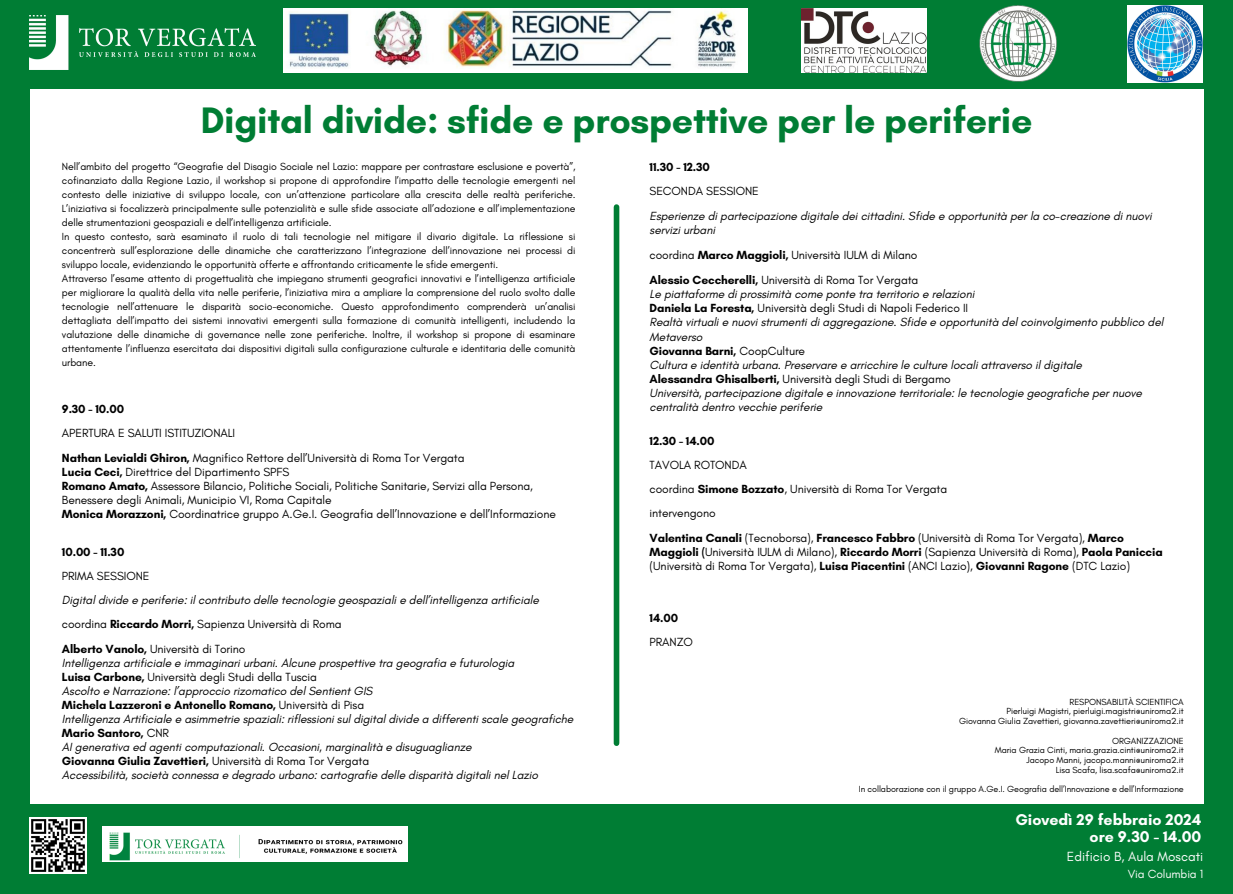
<style>
.page{position:relative;width:1233px;height:894px;background:#fff}
.page>*{position:absolute;margin:0;border:0;box-sizing:border-box;transform-origin:0 0}
.t1{font:700 37.5px "Glacial Indifference";letter-spacing:-.01em;color:#007d34}
.t2{font:700 15.9px/16.8px "Glacial Indifference";color:#fff;text-align:right}
.t3{font:13.5px "Glacial Indifference";color:#fff}
.t4{font:italic 12px/14px "Glacial Indifference";letter-spacing:-.01em;color:#000}
.t5{font:12px/14px "Glacial Indifference";letter-spacing:-.01em;color:#000}
.t6{font:700 12px "Glacial Indifference";letter-spacing:-.01em;color:#000}
.t7{font:12px "Glacial Indifference";letter-spacing:-.01em;color:#fff}
.t8{font:10.5px/14px "Glacial Indifference";letter-spacing:-.01em;color:#000;text-align:justify}
.t9{font:9px "Glacial Indifference";letter-spacing:-.01em;color:#000}
.s1{font-weight:700}
.s2{font-style:normal}
.s3{font-weight:700;font-style:normal}
</style>
<div class="page">
<div style="left:0;top:0;width:1233px;height:893px;background:#007d34"></div>
<img style="left:30px;top:15px;width:226px;height:54px">
<img style="left:30px;top:817px;width:56px;height:56px">
<div style="left:30px;top:89px;width:1173px;height:715px;background:#fff"></div>
<img style="left:802px;top:8px;width:124px;height:65px">
<img style="left:979px;top:5px;width:78px;height:77px">
<img style="left:1127px;top:6px;width:76px;height:76px">
<div style="left:614px;top:207px;width:5px;height:536px;background:#007d34"></div>
<div style="left:103px;top:826px;width:305px;height:35px;background:#fff"></div>
<img style="left:108px;top:832px;width:300px;height:30px">
<img style="left:283px;top:8px;width:465px;height:65px">
<p class="t1" style="left:201px;top:97px;width:833px">Digital divide: sfide e prospettive per le periferie</p>
<p class="t8" style="left:62px;top:159px;width:515px">Nell’ambito del progetto “Geografie del Disagio Sociale nel Lazio: mappare per contrastare esclusione e povertà”, cofinanziato dalla Regione Lazio, il workshop si propone di approfondire l’impatto delle tecnologie emergenti nel contesto delle iniziative di sviluppo locale, con un’attenzione particolare alla crescita delle realtà periferiche.<br>L’iniziativa si focalizzerà principalmente sulle potenzialità e sulle sfide associate all’adozione e all’implementazione delle strumentazioni geospaziali e dell’intelligenza artificiale.</p>
<p class="t8" style="left:62px;top:229px;width:515px">In questo contesto, sarà esaminato il ruolo di tali tecnologie nel mitigare il divario digitale. La riflessione si concentrerà sull’esplorazione delle dinamiche che caratterizzano l’integrazione dell’innovazione nei processi di sviluppo locale, evidenziando le opportunità offerte e affrontando criticamente le sfide emergenti.</p>
<p class="t8" style="left:62px;top:271px;width:515px">Attraverso l’esame attento di progettualità che impiegano strumenti geografici innovativi e l’intelligenza artificiale per migliorare la qualità della vita nelle periferie, l’iniziativa mira a ampliare la comprensione del ruolo svolto dalle tecnologie nell’attenuare le disparità socio-economiche. Questo approfondimento comprenderà un’analisi dettagliata dell’impatto dei sistemi innovativi emergenti sulla formazione di comunità intelligenti, includendo la valutazione delle dinamiche di governance nelle zone periferiche. Inoltre, il workshop si propone di esaminare attentamente l’influenza esercitata dai dispositivi digitali sulla configurazione culturale e identitaria delle comunità urbane.</p>
<p class="t6" style="left:62px;top:401px;width:64px">9.30 - 10.00</p>
<p class="t5" style="left:62px;top:420px;width:404px;line-height:25px">APERTURA E SALUTI ISTITUZIONALI<br><span class="s1">Nathan Levialdi Ghiron,</span> Magnifico Rettore dell’Università di Roma Tor Vergata</p>
<p class="t5" style="left:62px;top:464px;width:495px"><span class="s1">Lucia Ceci,</span> Direttrice del Dipartimento SPFS<br><span class="s1">Romano Amato,</span> Assessore Bilancio, Politiche Sociali, Politiche Sanitarie, Servizi alla Persona, Benessere degli Animali, Municipio VI, Roma Capitale<br><span class="s1">Monica Morazzoni,</span> Coordinatrice gruppo A.Ge.I. Geografia dell’Innovazione e dell’Informazione</p>
<p class="t6" style="left:62px;top:544px;width:64px">10.00 - 11.30</p>
<p class="t5" style="left:62px;top:568px;width:89px">PRIMA SESSIONE</p>
<p class="t4" style="left:62px;top:587px;width:478px;line-height:24.5px">Digital divide e periferie: il contributo delle tecnologie geospaziali e dell’intelligenza artificiale <span class="s2">coordina</span> <span class="s3">Riccardo Morri,</span> <span class="s2">Sapienza Università di Roma<br></span><span class="s3">Alberto Vanolo,</span> <span class="s2">Università di Torino</span></p>
<p class="t4" style="left:62px;top:655px;width:513px">Intelligenza artificiale e immaginari urbani. Alcune prospettive tra geografia e futurologia<br><span class="s3">Luisa Carbone,</span> <span class="s2">Università degli Studi della Tuscia<br></span>Ascolto e Narrazione: l’approccio rizomatico del Sentient GIS<br><span class="s3">Michela Lazzeroni e Antonello Romano,</span> <span class="s2">Università di Pisa<br></span>Intelligenza Artificiale e asimmetrie spaziali: riflessioni sul digital divide a differenti scale geografiche <span class="s3">Mario Santoro,</span> <span class="s2">CNR<br></span>AI generativa ed agenti computazionali. Occasioni, marginalità e disuguaglianze<br><span class="s3">Giovanna Giulia Zavettieri,</span> <span class="s2">Università di Roma Tor Vergata<br></span>Accessibilità, società connessa e degrado urbano: cartografie delle disparità digitali nel Lazio</p>
<p class="t6" style="left:650px;top:160px;width:62px">11.30 - 12.30</p>
<p class="t5" style="left:650px;top:184px;width:111px">SECONDA SESSIONE</p>
<p class="t4" style="left:650px;top:209px;width:504px">Esperienze di partecipazione digitale dei cittadini. Sfide e opportunità per la co-creazione di nuovi servizi urbani</p>
<p class="t5" style="left:650px;top:242px;width:270px;line-height:25px">coordina <span class="s1">Marco Maggioli,</span> Università IULM di Milano<br><span class="s1">Alessio Ceccherelli,</span> Università di Roma Tor Vergata</p>
<p class="t4" style="left:650px;top:287px;width:515px">Le piattaforme di prossimità come ponte tra territorio e relazioni<br><span class="s3">Daniela La Foresta,</span> <span class="s2">Università degli Studi di Napoli Federico II<br></span>Realtà virtuali e nuovi strumenti di aggregazione. Sfide e opportunità del coinvolgimento pubblico del Metaverso<br><span class="s3">Giovanna Barni,</span> <span class="s2">CoopCulture<br></span>Cultura e identità urbana. Preservare e arricchire le culture locali attraverso il digitale<br><span class="s3">Alessandra Ghisalberti,</span> <span class="s2">Università degli Studi di Bergamo<br></span>Università, partecipazione digitale e innovazione territoriale: le tecnologie geografiche per nuove centralità dentro vecchie periferie</p>
<p class="t6" style="left:650px;top:433px;width:66px">12.30 - 14.00</p>
<p class="t5" style="left:650px;top:452px;width:476px;line-height:24.3px">TAVOLA ROTONDA<br>coordina <span class="s1">Simone Bozzato</span>, Università di Roma Tor Vergata<br>intervengono<br><span class="s1">Valentina Canali</span> (Tecnoborsa), <span class="s1">Francesco Fabbro</span> (Università di Roma Tor Vergata), <span class="s1">Marco</span></p>
<p class="t5" style="left:650px;top:545px;width:515px"><span class="s1">Maggioli (</span>Università IULM di Milano), <span class="s1">Riccardo Morri</span> (Sapienza Università di Roma), <span class="s1">Paola Paniccia </span>(Università di Roma Tor Vergata), <span class="s1">Luisa Piacentini</span> (ANCI Lazio), <span class="s1">Giovanni Ragone</span> (DTC Lazio)</p>
<p class="t6" style="left:650px;top:610px;width:30px">14.00</p>
<p class="t5" style="left:650px;top:634px;width:45px">PRANZO</p>
<p class="t9" style="left:1070px;top:695px;width:116px">RESPONSABILITÀ SCIENTIFICA</p>
<p class="t9" style="left:1006px;top:705px;width:179px">Pierluigi Magistri, pierluigi.magistri@uniroma2.it</p>
<h1 class="t9" style="left:959px;top:715px;width:226px">Giovanna Giulia Zavettieri, giovanna.zavettieri@uniroma2.it</h1>
<p class="t9" style="left:1112px;top:734px;width:73px">ORGANIZZAZIONE</p>
<p class="t9" style="left:995px;top:744px;width:191px">Maria Grazia Cinti, maria.grazia.cinti@uniroma2.it</p>
<h2 class="t9" style="left:1027px;top:754px;width:159px">Jacopo Manni, jacopo.manni@uniroma2.it</h2>
<h3 class="t9" style="left:1056px;top:764px;width:129px">Lisa Scafa, lisa.scafa@uniroma2.it</h3>
<h6 class="t9" style="left:859px;top:783px;width:326px">In collaborazione con il gruppo A.Ge.I. Geografia dell’Innovazione e dell’Informazione</h6>
<p class="t2" style="left:1016px;top:810px;width:187px">Giovedì 29 febbraio 2024 ore 9.30 - 14.00</p>
<h5 class="t3" style="left:1067px;top:848px;width:138px">Edificio B, Aula Moscati</h5>
<h4 class="t7" style="left:1128px;top:866px;width:77px">Via Columbia 1</h4>
</div>
